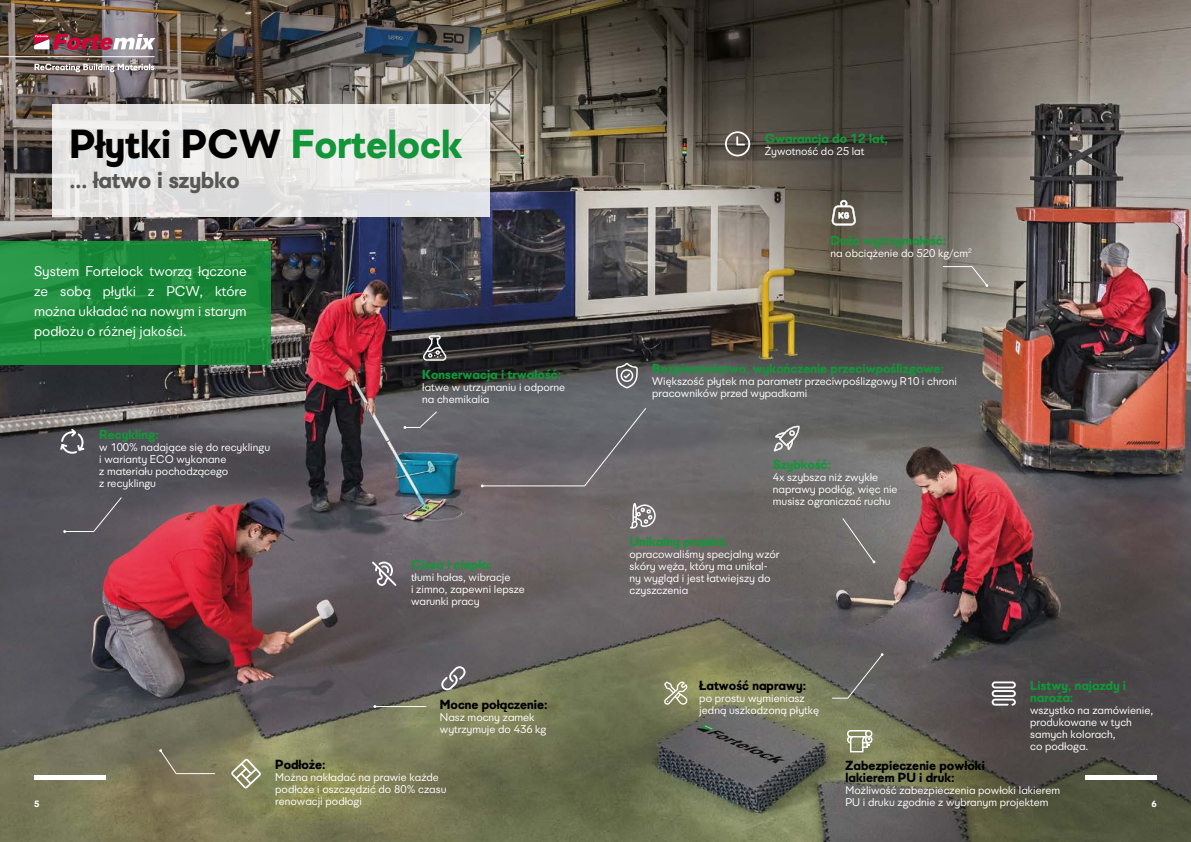
<style>
.page{position:relative;width:1191px;height:842px;background:#fff}
.page>*{position:absolute;margin:0;border:0;box-sizing:border-box;transform-origin:0 0}
.t1{font:700 40px "UEFA Supercup";color:#000}
.t2{font:700 23px "UEFA Supercup";color:#575756}
.t3{font:14px/20px "UEFA Supercup";color:#fff;text-align:justify}
.t4{font:700 13px/12px "UEFA Supercup";color:#139639}
.t5{font:700 13px/12px "UEFA Supercup";color:#000}
.t6{font:11px/12px "UEFA Supercup";color:#fff}
.t7{font:700 9px "UEFA Supercup";color:#fff}
.s1{color:#139639}
</style>
<div class="page">
<img style="left:0;top:0;width:1191px;height:842px">
<svg style="left:991px;top:681px;width:24px;height:25px"></svg>
<svg style="left:372px;top:561px;width:24px;height:25px"></svg>
<svg style="left:0;top:241px;width:271px;height:123px;background:#1d8b3c"></svg>
<svg style="left:725px;top:131px;width:25px;height:25px"></svg>
<svg style="left:422px;top:335px;width:25px;height:26px"></svg>
<svg style="left:847px;top:730px;width:25px;height:22px"></svg>
<svg style="left:441px;top:666px;width:24px;height:24px"></svg>
<svg style="left:773px;top:426px;width:26px;height:25px"></svg>
<hr style="left:374px;top:706px;width:52px;height:1px;background:#fff">
<svg style="left:60px;top:429px;width:24px;height:25px"></svg>
<svg style="left:831px;top:200px;width:25px;height:25px"></svg>
<svg style="left:943px;top:266px;width:45px;height:21px"></svg>
<svg style="left:630px;top:503px;width:25px;height:25px"></svg>
<svg style="left:664px;top:681px;width:24px;height:24px"></svg>
<svg style="left:832px;top:653px;width:51px;height:46px;background:#686764"></svg>
<svg style="left:616px;top:363px;width:22px;height:25px"></svg>
<svg style="left:584px;top:408px;width:62px;height:78px;background:#6b6a6e"></svg>
<hr style="left:482px;top:486px;width:102px;height:1px;background:#fff">
<svg style="left:231px;top:758px;width:30px;height:31px"></svg>
<hr style="left:176px;top:773px;width:39px;height:1px;background:#fff">
<svg style="left:159px;top:749px;width:17px;height:25px"></svg>
<div style="left:34px;top:775px;width:72px;height:5px;background:#fff"></div>
<div style="left:1085px;top:775px;width:72px;height:5px;background:#fff"></div>
<svg style="left:842px;top:518px;width:33px;height:45px"></svg>
<div style="left:63px;top:497px;width:59px;height:36px;background:#58555b"></div>
<div style="left:52px;top:104px;width:437px;height:113px;background:linear-gradient(to right,#e5e4e3,#e8e7e6)"></div>
<svg style="left:34px;top:34px;width:121px;height:16px"></svg>
<svg style="left:34px;top:64px;width:120px;height:8px"></svg>
<hr style="left:0;top:57px;width:155px;height:1px;background:#fff">
<svg style="left:403px;top:411px;width:34px;height:18px"></svg>
<h1 class="t1" style="left:69px;top:118px;width:394px">Płytki PCW <span class="s1">Fortelock</span></h1>
<h2 class="t2" style="left:69px;top:165px;width:172px">... łatwo i szybko</h2>
<p class="t3" style="left:34px;top:262px;width:214px">System Fortelock tworzą łączone ze sobą płytki z PCW, które można układać na nowym i starym podłożu o różnej jakości.</p>
<p class="t4" style="left:99px;top:428px;width:61px">Recykling:</p>
<p class="t6" style="left:99px;top:441px;width:172px">w 100% nadające się do recyklingu i warianty ECO wykonane<br>z materiału pochodzącego<br>z recyklingu</p>
<p class="t4" style="left:422px;top:368px;width:140px">Konserwacja i trwałość:</p>
<p class="t6" style="left:422px;top:381px;width:144px">łatwe w utrzymaniu i odporne na chemikalia</p>
<p class="t4" style="left:411px;top:559px;width:83px">Cisza i ciepło:</p>
<p class="t6" style="left:411px;top:572px;width:115px">tłumi hałas, wibracje<br>i zimno, zapewni lepsze warunki pracy</p>
<p class="t5" style="left:440px;top:698px;width:109px">Mocne połączenie:</p>
<p class="t6" style="left:440px;top:711px;width:108px">Nasz mocny zamek wytrzymuje do 436 kg</p>
<p class="t4" style="left:764px;top:133px;width:125px">Gwarancja do 12 lat,</p>
<p class="t6" style="left:764px;top:146px;width:101px">Żywotność do 25 lat</p>
<p class="t4" style="left:830px;top:235px;width:117px">Duża wytrzymałość:</p>
<p class="t6" style="left:830px;top:247px;width:143px">na obciążenie do 520 kg/cm<sup>2</sup></p>
<p class="t4" style="left:652px;top:362px;width:293px">Bezpieczeństwo, wykończenie przeciwpoślizgowe:</p>
<p class="t6" style="left:652px;top:375px;width:306px">Większość płytek ma parametr przeciwpoślizgowy R10 i chroni pracowników przed wypadkami</p>
<p class="t4" style="left:772px;top:458px;width:60px">Szybkość:</p>
<p class="t6" style="left:772px;top:471px;width:126px">4x szybsza niż zwykłe naprawy podłóg, więc nie musisz ograniczać ruchu</p>
<p class="t4" style="left:629px;top:535px;width:100px">Unikalny projekt:</p>
<p class="t6" style="left:629px;top:548px;width:151px">opracowaliśmy specjalny wzór skóry węża, który ma unikal&shy;ny wygląd i jest łatwiejszy do czyszczenia</p>
<p class="t5" style="left:699px;top:679px;width:108px">Łatwość naprawy:</p>
<p class="t6" style="left:699px;top:692px;width:121px">po prostu wymieniasz jedną uszkodzoną płytkę</p>
<p class="t4" style="left:1030px;top:679px;width:97px">Listwy, najazdy i naroża:</p>
<p class="t6" style="left:1030px;top:704px;width:125px">wszystko na zamówienie, produkowane w tych samych kolorach,<br>co podłoga.</p>
<p class="t5" style="left:275px;top:759px;width:52px">Podłoże:</p>
<p class="t6" style="left:275px;top:771px;width:173px">Można nakładać na prawie każde podłoże i oszczędzić do 80% czasu</p>
<p class="t5" style="left:845px;top:760px;width:141px">Zabezpieczenie powłoki lakierem PU i druk:</p>
<p class="t6" style="left:845px;top:784px;width:216px">Możliwość zabezpieczenia powłoki lakierem<br>PU i druku zgodnie z wybranym projektem</p>
<p class="t7" style="left:34px;top:798px;width:7px">5</p>
<p class="t6" style="left:275px;top:795px;width:88px">renowacji podłogi</p>
<p class="t7" style="left:1151px;top:798px;width:7px">6</p>
</div>
